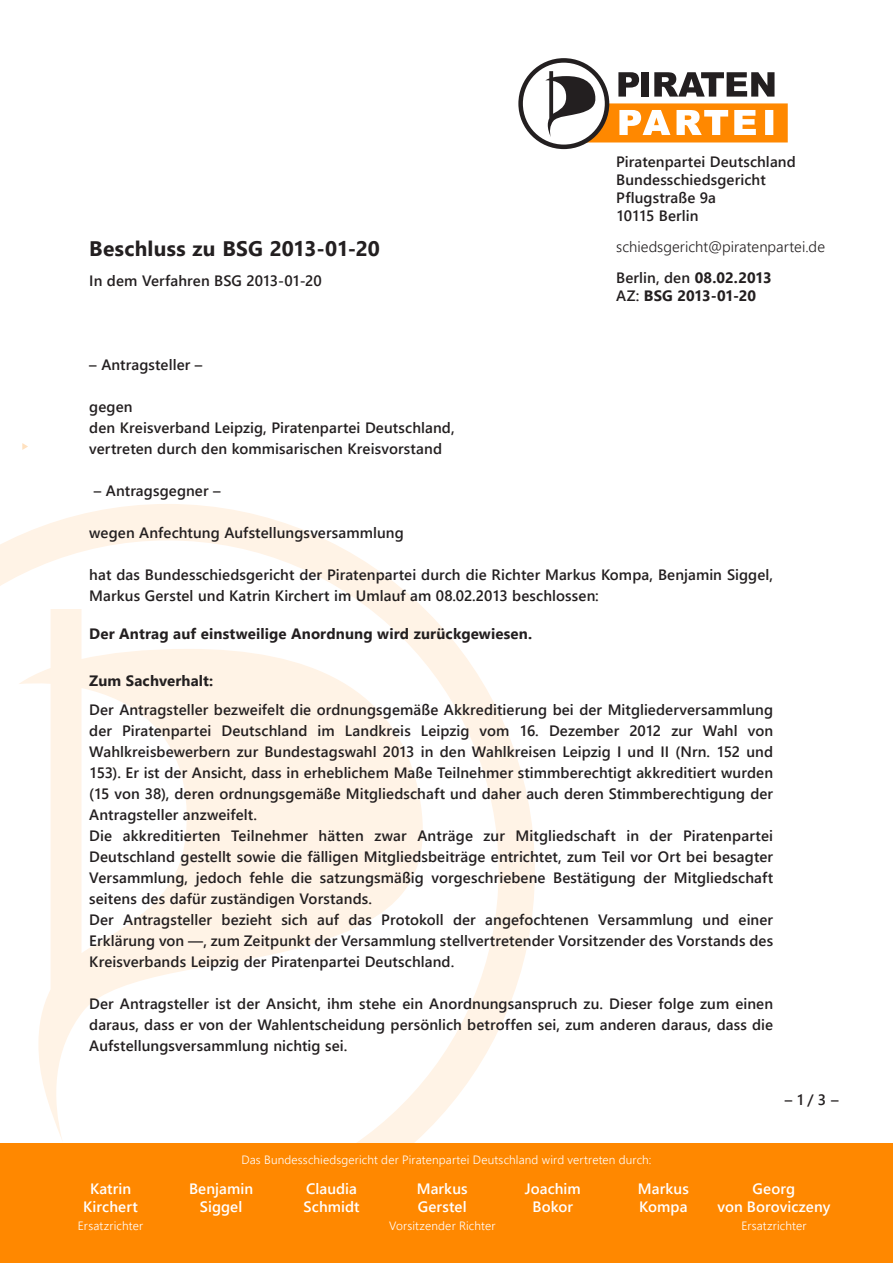
<style>
.page{position:relative;width:893px;height:1263px;background:#fff}
.page>*{position:absolute;margin:0;border:0;box-sizing:border-box;transform-origin:0 0}
.t1{font:700 21px "Segoe UI";letter-spacing:.01em;color:#231f20}
.t2{font:600 15px/21px "Segoe UI";letter-spacing:.005em;color:#231f20}
.t3{font:600 15px/18px "Segoe UI";letter-spacing:.005em;color:#fff;text-align:center}
.t4{font:700 15px "Segoe UI";letter-spacing:.01em;color:#231f20}
.t5{font:300 15px/30.8px "Segoe UI";color:#231f20}
.t6{font:300 12px "Segoe UI";letter-spacing:.01em;color:#fff}
.s1{font-weight:600}
.s2{font-weight:700}
</style>
<div class="page">
<svg style="left:0;top:504px;width:535px;height:640px"></svg>
<div style="left:0;top:1144px;width:893px;height:119px;background:#f80"></div>
<svg style="left:518px;top:58px;width:270px;height:91px"></svg>
<svg style="left:22px;top:443px;width:6px;height:7px"></svg>
<h1 class="t1" style="left:89px;top:232px;width:292px">Beschluss zu BSG 2013-01-20</h1>
<p class="t2" style="left:89px;top:270px;width:234px">In dem Verfahren BSG 2013-01-20</p>
<p class="t2" style="left:616px;top:152px;width:181px;line-height:18px">Piratenpartei Deutschland<br>Bundesschiedsgericht<br>Pflugstraße 9a<br>10115 Berlin</p>
<p class="t5" style="left:616px;top:231px;width:210px">schiedsgericht@piratenpartei.de<br><span class="s1">Berlin, den</span> <span class="s2">08.02.2013</span></p>
<p class="t4" style="left:616px;top:284px;width:141px"><span class="s1">AZ:</span> BSG 2013-01-20</p>
<p class="t2" style="left:89px;top:354px;width:115px">– Antragsteller –</p>
<p class="t2" style="left:89px;top:396px;width:367px">gegen<br>den Kreisverband Leipzig, Piratenpartei Deutschland, vertreten durch den kommisarischen Kreisvorstand</p>
<p class="t2" style="left:94px;top:480px;width:128px">– Antragsgegner –</p>
<p class="t2" style="left:89px;top:522px;width:316px">wegen Anfechtung Aufstellungsversammlung</p>
<p class="t2" style="left:89px;top:564px;width:685px">hat das Bundesschiedsgericht der Piratenpartei durch die Richter Markus Kompa, Benjamin Siggel,<br>Markus Gerstel und Katrin Kirchert im Umlauf am 08.02.2013 beschlossen:</p>
<p class="t4" style="left:89px;top:623px;width:444px">Der Antrag auf einstweilige Anordnung wird zurückgewiesen.</p>
<p class="t4" style="left:89px;top:669px;width:125px">Zum Sachverhalt:</p>
<p class="t2" style="left:89px;top:699px;width:685px">Der Antragsteller bezweifelt die ordnungsgemäße Akkreditierung bei der Mitgliederversammlung der Piratenpartei Deutschland im Landkreis Leipzig vom 16. Dezember 2012 zur Wahl von Wahlkreisbewerbern zur Bundestagswahl 2013 in den Wahlkreisen Leipzig I und II (Nrn. 152 und 153). Er ist der Ansicht, dass in erheblichem Maße Teilnehmer stimmberechtigt akkreditiert wurden (15 von 38), deren ordnungsgemäße Mitgliedschaft und daher auch deren Stimmberechtigung der Antragsteller anzweifelt.<br>Die akkreditierten Teilnehmer hätten zwar Anträge zur Mitgliedschaft in der Piratenpartei Deutschland gestellt sowie die fälligen Mitgliedsbeiträge entrichtet, zum Teil vor Ort bei besagter Versammlung, jedoch fehle die satzungsmäßig vorgeschriebene Bestätigung der Mitgliedschaft seitens des dafür zuständigen Vorstands.<br>Der Antragsteller bezieht sich auf das Protokoll der angefochtenen Versammlung und einer Erklärung von —, zum Zeitpunkt der Versammlung stellvertretender Vorsitzender des Vorstands des Kreisverbands Leipzig der Piratenpartei Deutschland.</p>
<p class="t2" style="left:89px;top:993px;width:685px;text-align:justify">Der Antragsteller ist der Ansicht, ihm stehe ein Anordnungsanspruch zu. Dieser folge zum einen daraus, dass er von der Wahlentscheidung persönlich betroffen sei, zum anderen daraus, dass die Aufstellungsversammlung nichtig sei.</p>
<p class="t2" style="left:785px;top:1088px;width:55px">–1 / 3–</p>
<p class="t6" style="left:241px;top:1150px;width:411px">Das Bundesschiedsgericht der Piratenpartei Deutschland wird vertreten durch:</p>
<p class="t3" style="left:83px;top:1179px;width:56px">Katrin<br>Kirchert</p>
<p class="t6" style="left:78px;top:1217px;width:67px">Ersatzrichter</p>
<p class="t3" style="left:189px;top:1179px;width:65px">Benjamin<br>Siggel</p>
<p class="t3" style="left:304px;top:1179px;width:58px;text-align:left">Claudia<br>Schmidt</p>
<p class="t3" style="left:717px;top:1179px;width:114px">Georg<br>von Boroviczeny</p>
<p class="t6" style="left:741px;top:1217px;width:67px">Ersatzrichter</p>
<p class="t3" style="left:417px;top:1179px;width:52px;text-align:left">Markus<br>Gerstel</p>
<p class="t6" style="left:389px;top:1217px;width:108px">Vorsitzender Richter</p>
<p class="t3" style="left:525px;top:1179px;width:58px">Joachim<br>Bokor</p>
<p class="t3" style="left:638px;top:1179px;width:52px;text-align:left">Markus<br>Kompa</p>
</div>
